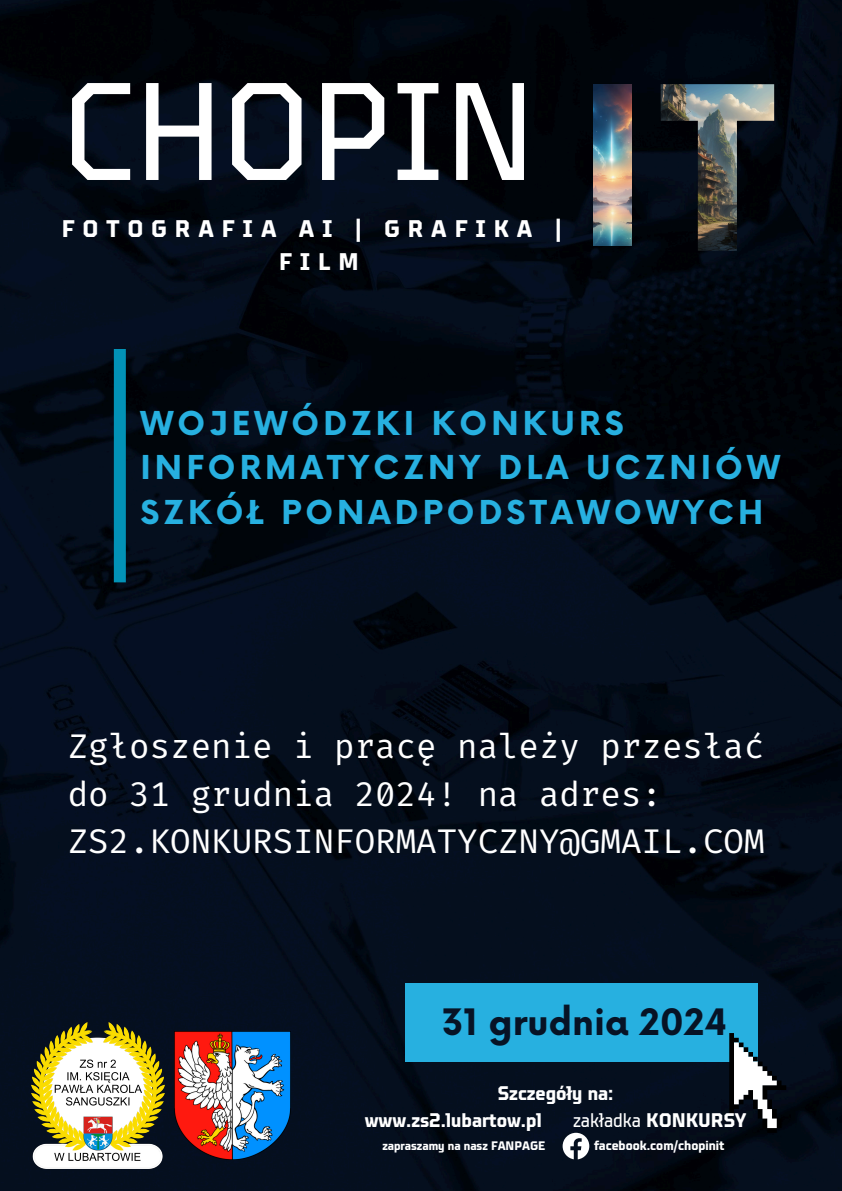
<style>
.page{position:relative;width:842px;height:1191px;background:#fff}
.page>*{position:absolute;margin:0;border:0;box-sizing:border-box;transform-origin:0 0}
.t1{font:138.4px "TT Octosquares Cond";color:#fff}
.t2{font:700 35.4px "Now";color:#071325}
.t3{font:34.2px/47.6px "Fira Code";color:#fff}
.t4{font:700 32.1px/44.6px "Now";letter-spacing:.13em;color:#27b0e0}
.t5{font:700 23.9px/33px "TT Octosquares Cond";letter-spacing:.33em;color:#fff;text-align:center}
.t6{font:700 19.6px/27px "TT Octosquares Cond";color:#fff}
.t7{font:19.6px "TT Octosquares Cond";color:#fff}
.t8{font:700 13.3px "TT Octosquares Cond";color:#fff}
.t9{font:700 12.3px "TT Octosquares Cond";color:#fff}
.s1{font-weight:700}
</style>
<div class="page">
<img style="left:0;top:0;width:842px;height:1190px">
<div style="left:114px;top:349px;width:12px;height:233px;background:#0292b7"></div>
<div style="left:405px;top:982px;width:353px;height:79px;background:#27b0e0"></div>
<svg style="left:729px;top:1032px;width:57px;height:100px"></svg>
<svg style="left:563px;top:1132px;width:26px;height:26px"></svg>
<img style="left:593px;top:84px;width:38px;height:161px">
<img style="left:661px;top:84px;width:113px;height:167px">
<img style="left:175px;top:1031px;width:116px;height:128px">
<img style="left:31px;top:1022px;width:133px;height:145px">
<p class="t1" style="left:63px;top:35px;width:474px">CHOPIN</p>
<h6 class="t5" style="left:62px;top:212px;width:502px">FOTOGRAFIA AI | GRAFIKA |<br>FILM</h6>
<h2 class="t4" style="left:140px;top:402px;width:641px">WOJEWÓDZKI KONKURS<br>INFORMATYCZNY DLA UCZNIÓW<br>SZKÓŁ PONADPODSTAWOWYCH</h2>
<h4 class="t3" style="left:68px;top:723px;width:698px">Zgłoszenie i pracę należy przesłać do 31 grudnia 2024! na adres:<br>ZS2.KONKURSINFORMATYCZNY@GMAIL.COM</h4>
<p class="t2" style="left:442px;top:1003px;width:287px">31 grudnia 2024</p>
<p class="t6" style="left:365px;top:1079px;width:250px;text-indent:133px">Szczegóły na: www.zs2.lubartow.pl</p>
<p class="t7" style="left:573px;top:1105px;width:175px">zakładka <span class="s1">KONKURSY</span></p>
<p class="t9" style="left:382px;top:1137px;width:164px">zapraszamy na nasz FANPAGE</p>
<h3 class="t8" style="left:594px;top:1135px;width:132px">facebook.com/chopinit</h3>
</div>
